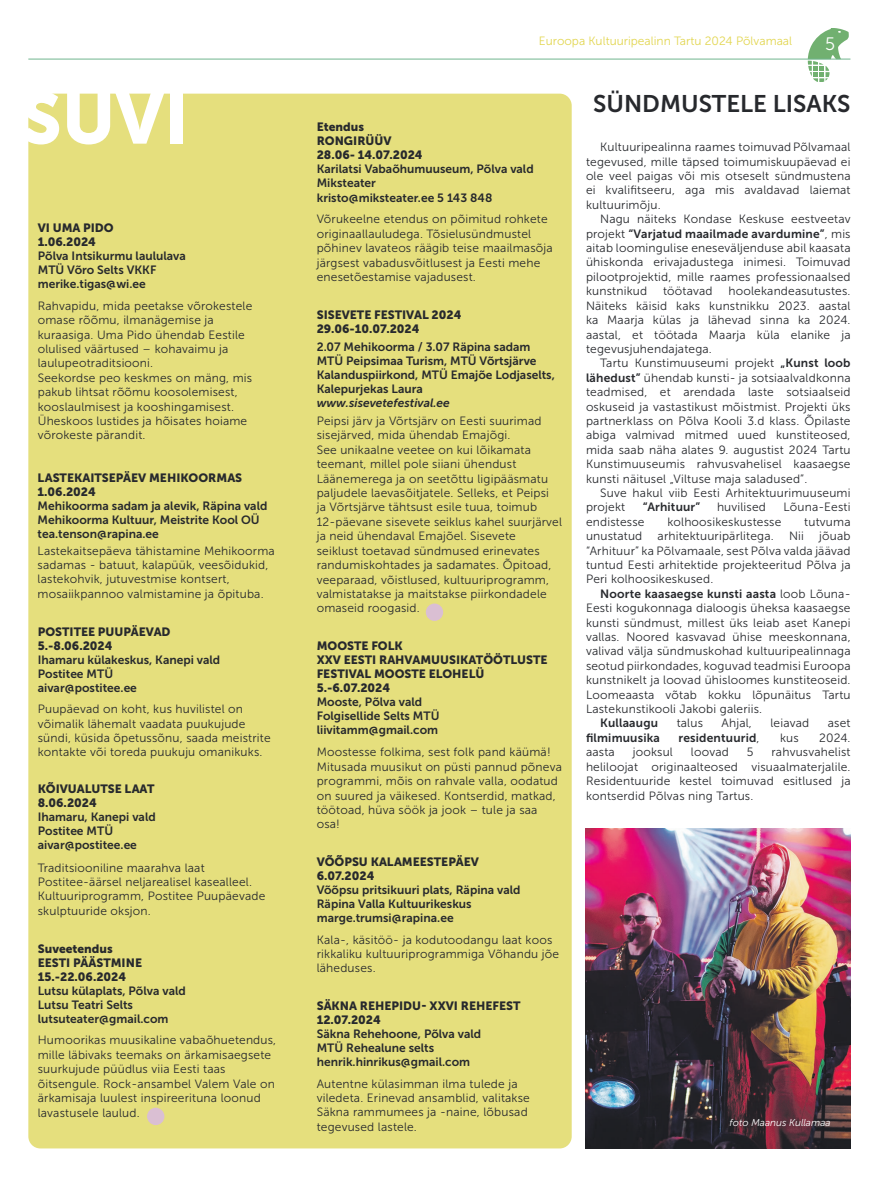
<style>
.page{position:relative;width:893px;height:1191px;background:#fff}
.page>*{position:absolute;margin:0;border:0;box-sizing:border-box;transform-origin:0 0}
.t1{font:72px "Museo Sans 900";color:#fff}
.t2{font:24px "Museo Sans 700";color:#27292d}
.t3{font:18px "Museo Sans 300";color:#fff}
.t4{font:12px/14.4px "Museo Sans 300";letter-spacing:.015em;color:#27292d}
.t5{font:12px/14px "Museo Sans 700";color:#27292d}
.t6{font:12px/14px "Museo Sans 900";color:#27292d}
.t7{font:12px "Museo Sans 300";color:#e2d651}
.t8{font:italic 12px "Museo Sans 700";color:#27292d}
.t9{font:italic 10px "Museo Sans 300";color:#fff}
.s1{font-family:"Museo Sans 300"}
.s2{font-family:"Museo Sans 700"}
</style>
<div class="page">
<div style="left:28px;top:94px;width:544px;height:1054px;background:#e5df7d;border-radius:12px"></div>
<div style="left:147px;top:1107px;width:17px;height:18px;background:#dabfd3;border-radius:50%"></div>
<div style="left:426px;top:603px;width:17px;height:18px;background:#dabfd3;border-radius:50%"></div>
<img style="left:586px;top:828px;width:264px;height:320px">
<svg style="left:808px;top:28px;width:41px;height:54px"></svg>
<hr style="left:28px;top:59px;width:822px;height:1px;background:#70b58e">
<h1 class="t1" style="left:20px;top:78px;width:170px">SUVI</h1>
<p class="t6" style="left:38px;top:220px;width:77px">VI UMA PIDO<br>1.06.2024</p>
<p class="t5" style="left:38px;top:249px;width:150px">Põlva Intsikurmu laululava<br>MTÜ Võro Selts VKKF merike.tigas@wi.ee</p>
<p class="t4" style="left:38px;top:298px;width:216px">Rahvapidu, mida peetakse võrokestele omase rõõmu, ilmanägemise ja kuraasiga. Uma Pido ühendab Eestile olulised väärtused – kohavaimu ja laulupeotraditsiooni.<br>Seekordse peo keskmes on mäng, mis pakub lihtsat rõõmu koosolemisest, kooslaulmisest ja kooshingamisest.<br>Üheskoos lustides ja hõisates hoiame võrokeste pärandit.</p>
<p class="t6" style="left:38px;top:471px;width:206px">LASTEKAITSEPÄEV MEHIKOORMAS<br>1.06.2024</p>
<p class="t5" style="left:38px;top:499px;width:231px">Mehikoorma sadam ja alevik, Räpina vald<br>Mehikoorma Kultuur, Meistrite Kool OÜ tea.tenson@rapina.ee</p>
<p class="t4" style="left:38px;top:543px;width:239px">Lastekaitsepäeva tähistamine Mehikoorma sadamas - batuut, kalapüük, veesõidukid, lastekohvik, jutuvestmise kontsert, mosaiikpannoo valmistamine ja õpituba.</p>
<p class="t6" style="left:38px;top:624px;width:134px">POSTITEE PUUPÄEVAD<br>5.-8.06.2024</p>
<p class="t5" style="left:38px;top:652px;width:184px">Ihamaru külakeskus, Kanepi vald<br>Postitee MTÜ<br>aivar@postitee.ee</p>
<p class="t4" style="left:38px;top:702px;width:234px">Puupäevad on koht, kus huvilistel on võimalik lähemalt vaadata puukujude sündi, küsida õpetussõnu, saada meistrite kontakte või toreda puukuju omanikuks.</p>
<p class="t6" style="left:38px;top:782px;width:118px">KÕIVUALUTSE LAAT<br>8.06.2024</p>
<p class="t5" style="left:38px;top:810px;width:119px">Ihamaru, Kanepi vald<br>Postitee MTÜ aivar@postitee.ee</p>
<p class="t4" style="left:38px;top:860px;width:229px">Traditsiooniline maarahva laat Postitee-äärsel neljarealisel kasealleel.<br>Kultuuriprogramm, Postitee Puupäevade skulptuuride oksjon.</p>
<p class="t6" style="left:38px;top:941px;width:106px">Suveetendus<br>EESTI PÄÄSTMINE<br>15.-22.06.2024</p>
<p class="t5" style="left:38px;top:983px;width:150px">Lutsu külaplats, Põlva vald<br>Lutsu Teatri Selts lutsuteater@gmail.com</p>
<p class="t4" style="left:38px;top:1033px;width:240px">Humoorikas muusikaline vabaõhuetendus, mille läbivaks teemaks on ärkamisaegsete suurkujude püüdlus viia Eesti taas õitsengule. Rock-ansambel Valem Vale on ärkamisaja luulest inspireerituna loonud lavastusele laulud.</p>
<p class="t7" style="left:539px;top:35px;width:255px">Euroopa Kultuuripealinn Tartu 2024 Põlvamaal</p>
<h3 class="t3" style="left:822px;top:34px;width:12px">5</h3>
<h3 class="t3" style="left:825px;top:34px;width:12px">5</h3>
<p class="t6" style="left:317px;top:120px;width:107px">Etendus<br>RONGIRÜÜV<br>28.06- 14.07.2024</p>
<p class="t5" style="left:317px;top:162px;width:218px">Karilatsi Vabaõhumuuseum, Põlva vald<br>Miksteater<br>kristo@miksteater.ee 5 143 848</p>
<p class="t4" style="left:317px;top:212px;width:237px">Võrukeelne etendus on põimitud rohkete originaallauludega. Tõsielusündmustel põhinev lavateos räägib teise maailmasõja järgsest vabadusvõitlusest ja Eesti mehe enesetõestamise vajadusest.</p>
<p class="t6" style="left:317px;top:307px;width:146px">SISEVETE FESTIVAL 2024<br>29.06-10.07.2024</p>
<p class="t5" style="left:317px;top:340px;width:240px">2.07 Mehikoorma / 3.07 Räpina sadam MTÜ Peipsimaa Turism, MTÜ Võrtsjärve Kalanduspiirkond, MTÜ Emajõe Lodjaselts, Kalepurjekas Laura</p>
<p class="t8" style="left:317px;top:396px;width:135px">www.sisevetefestival.ee</p>
<p class="t4" style="left:317px;top:414px;width:247px">Peipsi järv ja Võrtsjärv on Eesti suurimad sisejärved, mida ühendab Emajõgi.<br>See unikaalne veetee on kui lõikamata teemant, millel pole siiani ühendust Läänemerega ja on seetõttu ligipääsmatu paljudele laevasõitjatele. Selleks, et Peipsi<br>ja Võrtsjärve tähtsust esile tuua, toimub 12-päevane sisevete seiklus kahel suurjärvel ja neid ühendaval Emajõel. Sisevete<br>seiklust toetavad sündmused erinevates randumiskohtades ja sadamates. Õpitoad, veeparaad, võistlused, kultuuriprogramm, valmistatakse ja maitstakse piirkondadele omaseid roogasid.</p>
<p class="t6" style="left:317px;top:639px;width:232px">MOOSTE FOLK<br>XXV EESTI RAHVAMUUSIKATÖÖTLUSTE<br>FESTIVAL MOOSTE ELOHELÜ<br>5.-6.07.2024</p>
<p class="t5" style="left:317px;top:695px;width:124px">Mooste, Põlva vald<br>Folgisellide Selts MTÜ liivitamm@gmail.com</p>
<p class="t4" style="left:317px;top:745px;width:247px">Moostesse folkima, sest folk pand käümä!<br>Mitusada muusikut on püsti pannud põneva programmi, mõis on rahvale valla, oodatud on suured ja väikesed. Kontserdid, matkad, töötoad, hüva söök ja jook – tule ja saa osa!</p>
<p class="t6" style="left:317px;top:855px;width:164px">VÕÕPSU KALAMEESTEPÄEV<br>6.07.2024</p>
<p class="t5" style="left:317px;top:883px;width:205px">Võõpsu pritsikuuri plats, Räpina vald<br>Räpina Valla Kultuurikeskus marge.trumsi@rapina.ee</p>
<p class="t4" style="left:317px;top:932px;width:244px">Kala-, käsitöö- ja kodutoodangu laat koos rikkaliku kultuuriprogrammiga Võhandu jõe läheduses.</p>
<p class="t6" style="left:317px;top:998px;width:205px">SÄKNA REHEPIDU- XXVI REHEFEST<br>12.07.2024</p>
<p class="t5" style="left:317px;top:1026px;width:166px">Säkna Rehehoone, Põlva vald<br>MTÜ Rehealune selts henrik.hinrikus@gmail.com</p>
<p class="t4" style="left:317px;top:1076px;width:215px">Autentne külasimman ilma tulede ja viledeta. Erinevad ansamblid, valitakse Säkna rammumees ja -naine, lõbusad tegevused lastele.</p>
<h2 class="t2" style="left:593px;top:90px;width:259px">SÜNDMUSTELE LISAKS</h2>
<p class="t4" style="left:586px;top:140px;width:266px;text-align:justify;text-indent:14px">Kultuuripealinna raames toimuvad Põlvamaal tegevused, mille täpsed toimumiskuupäevad ei ole veel paigas või mis otseselt sündmustena ei kvalifitseeru, aga mis avaldavad laiemat kultuurimõju.</p>
<p class="t4" style="left:600px;top:212px;width:252px">Nagu näiteks Kondase Keskuse eestveetav</p>
<p class="t5" style="left:586px;top:226px;width:266px"><span class="s1">projekt</span> “Varjatud maailmade avardumine”<span class="s1">, mis</span></p>
<p class="t4" style="left:586px;top:241px;width:266px;text-align:justify">aitab loomingulise eneseväljenduse abil kaasata ühiskonda erivajadustega inimesi. Toimuvad pilootprojektid, mille raames professionaalsed kunstnikud</p>
<p class="t4" style="left:586px;top:284px;width:266px;text-align:justify;text-indent:143px">hoolekandeasutustes.<br>Näiteks käisid kaks kunstnikku 2023. aastal ka Maarja külas ja lähevad sinna ka 2024. aastal, et töötada Maarja küla elanike ja tegevusjuhendajatega.</p>
<p class="t4" style="left:586px;top:356px;width:266px;text-align:justify;text-indent:14px">Tartu Kunstimuuseumi projekt <span class="s2">„Kunst loob lähedust”</span> ühendab kunsti- ja sotsiaalvaldkonna teadmised, et arendada laste sotsiaalseid oskuseid ja vastastikust mõistmist. Projekti üks partnerklass on Põlva Kooli 3.d klass. Õpilaste abiga valmivad mitmed uued kunstiteosed, mida saab näha alates 9. augustist 2024 Tartu Kunstimuuseumis rahvusvahelisel kaasaegse kunsti näitusel „Viltuse maja saladused”.</p>
<p class="t4" style="left:586px;top:486px;width:266px;text-indent:14px">Suve hakul viib Eesti Arhitektuurimuuseumi projekt</p>
<p class="t4" style="left:663px;top:284px;width:51px">töötavad</p>
<p class="t5" style="left:643px;top:500px;width:59px">“Arhituur”</p>
<p class="t4" style="left:717px;top:500px;width:50px">huvilised</p>
<p class="t4" style="left:783px;top:500px;width:69px">Lõuna-Eesti</p>
<p class="t4" style="left:586px;top:514px;width:60px">endistesse</p>
<p class="t4" style="left:667px;top:514px;width:115px">kolhoosikeskustesse</p>
<p class="t4" style="left:804px;top:514px;width:48px">tutvuma</p>
<p class="t4" style="left:586px;top:529px;width:58px">unustatud</p>
<p class="t4" style="left:658px;top:529px;width:118px">arhitektuuripärlitega.</p>
<p class="t4" style="left:789px;top:529px;width:16px">Nii</p>
<p class="t4" style="left:586px;top:529px;width:266px;text-align:justify;text-indent:233px">jõuab “Arhituur” ka Põlvamaale, sest Põlva valda jäävad tuntud Eesti arhitektide projekteeritud Põlva ja Peri kolhoosikeskused.</p>
<p class="t5" style="left:600px;top:586px;width:252px">Noorte kaasaegse kunsti aasta <span class="s1">loob Lõuna-</span></p>
<p class="t4" style="left:586px;top:601px;width:266px;text-align:justify">Eesti kogukonnaga dialoogis üheksa kaasaegse kunsti sündmust, millest üks leiab aset Kanepi vallas. Noored kasvavad ühise meeskonnana, valivad välja sündmuskohad kultuuripealinnaga seotud piirkondades, koguvad teadmisi Euroopa kunstnikelt ja loovad ühisloomes kunstiteoseid.<br>Loomeaasta võtab kokku lõpunäitus Tartu Lastekunstikooli Jakobi galeriis.</p>
<p class="t5" style="left:600px;top:716px;width:59px">Kullaaugu</p>
<p class="t4" style="left:677px;top:716px;width:28px">talus</p>
<p class="t4" style="left:722px;top:716px;width:32px">Ahjal,</p>
<p class="t4" style="left:770px;top:716px;width:40px">leiavad</p>
<p class="t4" style="left:828px;top:716px;width:24px">aset</p>
<p class="t5" style="left:586px;top:730px;width:75px">filmimuusika</p>
<p class="t5" style="left:678px;top:730px;width:82px">residentuurid<span class="s1">,</span></p>
<p class="t4" style="left:780px;top:730px;width:20px">kus</p>
<p class="t4" style="left:819px;top:730px;width:33px">2024.</p>
<p class="t4" style="left:586px;top:745px;width:30px">aasta</p>
<p class="t4" style="left:633px;top:745px;width:42px">jooksul</p>
<p class="t4" style="left:691px;top:745px;width:39px">loovad</p>
<p class="t4" style="left:747px;top:745px;width:8px">5</p>
<p class="t4" style="left:586px;top:745px;width:266px;text-align:justify;text-indent:186px">rahvusvahelist heliloojat originaalteosed visuaalmaterjalile.<br>Residentuuride kestel toimuvad esitlused ja kontserdid Põlvas ning Tartus.</p>
<p class="t9" style="left:730px;top:1117px;width:103px">foto Maanus Kullamaa</p>
</div>
